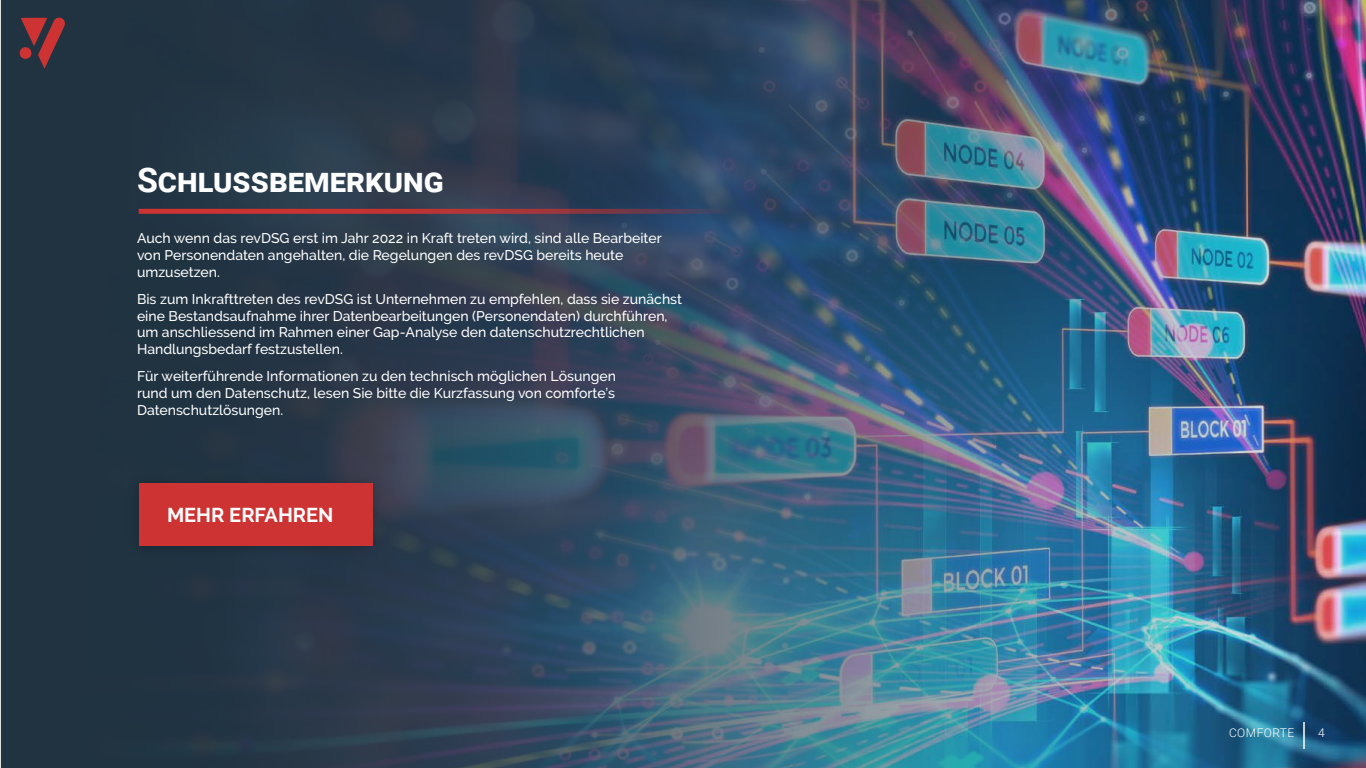
<style>
.page{position:relative;width:1366px;height:768px;background:#fff}
.page>*{position:absolute;margin:0;border:0;box-sizing:border-box;transform-origin:0 0}
.t1{font:700 34px "Roboto";color:#fff}
.t2{font:700 20px "Raleway";color:#fff}
.t3{font:500 14px/16.8px "Raleway";color:#fff}
.t4{font:300 12px "Roboto";letter-spacing:.035em;color:#fff}
</style>
<div class="page">
<img style="left:0;top:0;width:1366px;height:768px">
<svg style="left:139px;top:209px;width:591px;height:5px;background:#a1363d"></svg>
<div style="left:126px;top:472px;width:259px;height:88px;background:#000;opacity:.22"></div>
<div style="left:139px;top:483px;width:233px;height:63px;background:#cc3332"></div>
<svg style="left:1304px;top:722px;width:1px;height:27px"></svg>
<svg style="left:19px;top:17px;width:46px;height:52px;background:#6a333a"></svg>
<h1 class="t1" style="left:137px;top:156px;width:308px">SCHLUSSBEMERKUNG</h1>
<p class="t3" style="left:137px;top:230px;width:526px">Auch wenn das revDSG erst im Jahr 2022 in Kraft treten wird, sind alle Bearbeiter von Personendaten angehalten, die Regelungen des revDSG bereits heute umzusetzen.</p>
<p class="t3" style="left:137px;top:291px;width:547px">Bis zum Inkrafttreten des revDSG ist Unternehmen zu empfehlen, dass sie zunächst eine Bestandsaufnahme ihrer Datenbearbeitungen (Personendaten) durchführen, um anschliessend im Rahmen einer Gap-Analyse den datenschutzrechtlichen Handlungsbedarf festzustellen.</p>
<p class="t3" style="left:137px;top:368px;width:480px;text-align:justify">Für weiterführende Informationen zu den technisch möglichen Lösungen rund um den Datenschutz, lesen Sie bitte die Kurzfassung von comforte’s Datenschutzlösungen.</p>
<h2 class="t2" style="left:167px;top:504px;width:168px">MEHR ERFAHREN</h2>
<p class="t4" style="left:1229px;top:724px;width:67px">COMFORTE</p>
<p class="t4" style="left:1318px;top:724px;width:8px">4</p>
</div>
